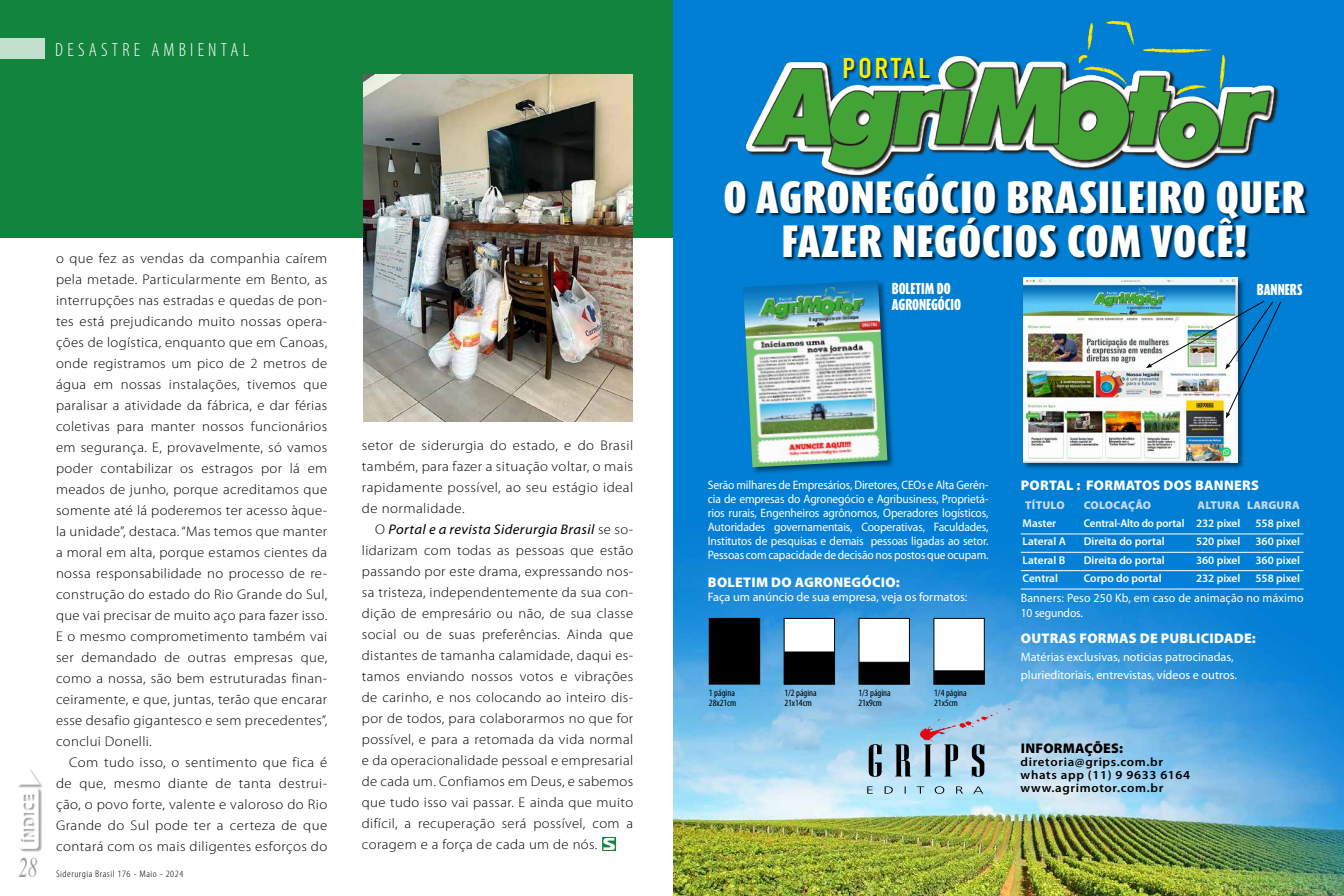
<style>
.page{position:relative;width:1344px;height:896px;background:#fff}
.page>*{position:absolute;margin:0;border:0;box-sizing:border-box;transform-origin:0 0}
.t1{font:900 37.62px/43.8px "Dax Compact Pro";letter-spacing:.02em;color:#fff;text-align:center;scale:1.17 1}
.t2{font:700 28.18px "DIN Condensed";letter-spacing:.1em;color:#ffed00;scale:1.11 1}
.t3{font:italic 28px "Times";color:#9d9d9c;scale:.65 1}
.t4{font:300 condensed 19.25px "Myriad Pro";letter-spacing:.22em;color:#fff}
.t5{font:300 14px/21px "Myriad Pro";letter-spacing:.025em;color:#000;text-align:justify;scale:1.05 1}
.t6{font:300 14px/21px "Myriad Pro";letter-spacing:.025em;color:#000;text-align:justify;scale:1.06 1}
.t7{font:900 14px "Myriad Pro";letter-spacing:.02em;color:#fff}
.t8{font:900 14px "Myriad Pro";letter-spacing:.02em;color:#000}
.t9{font:900 13.12px "Dax Compact Pro";color:#fff}
.t10{font:12.25px/14px "Myriad Pro";color:#fff;text-align:justify;scale:.94 1}
.t11{font:12.25px/14.9px "Myriad Pro";color:#fff}
.t12{font:600 12.25px/13.1px "Myriad Pro";letter-spacing:.05em;color:#000;scale:1.06 1}
.t13{font:600 11.38px "Myriad Pro";color:#fff}
.t14{font:900 11.38px "Myriad Pro";letter-spacing:.02em;color:#c7daf1}
.t15{font:600 11.38px "Myriad Pro";color:#fff;scale:.96 1}
.t16{font:condensed 9.62px/10.5px "Myriad Pro";color:#000}
.t17{font:300 condensed 9.62px "Myriad Pro";letter-spacing:.05em;color:#000;scale:1.15 1}
.s1{font-weight:400;font-style:italic}
</style>
<div class="page">
<div style="left:0;top:0;width:1344px;height:238px;background:#12843d"></div>
<div style="left:0;top:38px;width:45px;height:21px;background:#c3dfcd"></div>
<svg style="left:602px;top:837px;width:14px;height:14px"></svg>
<img style="left:364px;top:75px;width:269px;height:347px">
<img style="left:673px;top:0;width:671px;height:896px">
<hr style="left:1021px;top:533px;width:283px;height:1px;background:#fff">
<hr style="left:1021px;top:552px;width:283px;height:1px;background:#fff">
<hr style="left:1021px;top:570px;width:283px;height:1px;background:#fff">
<hr style="left:1021px;top:589px;width:283px;height:1px;background:#fff">
<div style="left:859px;top:618px;width:51px;height:66px;background:#fff;border:1px solid #000203"></div>
<div style="left:859px;top:662px;width:50px;height:22px;background:#000;border:1px solid #000203"></div>
<div style="left:934px;top:618px;width:51px;height:66px;background:#fff;border:1px solid #000203"></div>
<div style="left:934px;top:671px;width:50px;height:13px;background:#000"></div>
<div style="left:784px;top:618px;width:51px;height:66px;background:#fff;border:1px solid #000203"></div>
<div style="left:784px;top:652px;width:51px;height:32px;background:#000"></div>
<div style="left:709px;top:618px;width:51px;height:66px;background:#000"></div>
<svg style="left:867px;top:786px;width:116px;height:8px"></svg>
<svg style="left:869px;top:744px;width:13px;height:33px"></svg>
<svg style="left:895px;top:744px;width:16px;height:32px"></svg>
<svg style="left:919px;top:704px;width:91px;height:73px;background:#97b7cf"></svg>
<div style="left:1022px;top:276px;width:224px;height:194px;background:#000;opacity:.52"></div>
<img style="left:1023px;top:277px;width:214px;height:185px">
<img style="left:746px;top:20px;width:534px;height:153px">
<div style="left:724px;top:173px;width:586px;height:89px;background:#000;opacity:.75"></div>
<div style="left:742px;top:279px;width:153px;height:196px;background:#000;opacity:.48"></div>
<img style="left:743px;top:280px;width:144px;height:187px">
<img style="left:1146px;top:300px;width:136px;height:118px">
<div style="left:18px;top:768px;width:25px;height:20px;background:#000;opacity:.35"></div>
<div style="left:19px;top:788px;width:23px;height:65px;background:#000;opacity:.35"></div>
<svg style="left:18px;top:768px;width:22px;height:81px"></svg>
<h3 class="t4" style="left:55px;top:39px;width:195px">DESASTRE AMBIENTAL</h3>
<h3 class="t3" style="left:19px;top:844px;width:29px">28</h3>
<p class="t5" style="left:56px;top:248px;width:260px">o que fez as vendas da companhia caírem pela metade. Particularmente em Bento, as interrupções nas estradas e quedas de pon&shy;tes está prejudicando muito nossas opera&shy;ções de logística, enquanto que em Canoas, onde registramos um pico de 2 metros de água em nossas instalações, tivemos que paralisar a atividade da fábrica, e dar férias coletivas para manter nossos funcionários em segurança. E, provavelmente, só vamos poder contabilizar os estragos por lá em meados de junho, porque acreditamos que somente até lá poderemos ter acesso àque&shy;la unidade”, destaca. “Mas temos que manter a moral em alta, porque estamos cientes da nossa responsabilidade no processo de re&shy;construção do estado do Rio Grande do Sul, que vai precisar de muito aço para fazer isso.<br>E o mesmo comprometimento também vai ser demandado de outras empresas que, como a nossa, são bem estruturadas finan&shy;ceiramente, e que, juntas, terão que encarar esse desafio gigantesco e sem precedentes”, conclui Donelli.</p>
<p class="t6" style="left:56px;top:752px;width:257px;text-indent:13px">Com tudo isso, o sentimento que fica é de que, mesmo diante de tanta destrui&shy;ção, o povo forte, valente e valoroso do Rio Grande do Sul pode ter a certeza de que contará com os mais diligentes esforços do</p>
<p class="t17" style="left:56px;top:869px;width:112px">Siderurgia Brasil 176 - Maio - 2024</p>
<p class="t6" style="left:362px;top:435px;width:257px">setor de siderurgia do estado, e do Brasil também, para fazer a situação voltar, o mais rapidamente possível, ao seu estágio ideal de normalidade.</p>
<p class="t5" style="left:362px;top:519px;width:260px;text-indent:13px">O <span class="s1">Portal e a revista Siderurgia Brasil</span> se so&shy;lidarizam com todas as pessoas que estão passando por este drama, expressando nos&shy;sa tristeza, independentemente da sua con&shy;dição de empresário ou não, de sua classe social ou de suas preferências. Ainda que distantes de tamanha calamidade, daqui es&shy;tamos enviando nossos votos e vibrações de carinho, e nos colocando ao inteiro dis&shy;por de todos, para colaborarmos no que for possível, e para a retomada da vida normal e da operacionalidade pessoal e empresarial de cada um. Confiamos em Deus, e sabemos que tudo isso vai passar. E ainda que muito difícil, a recuperação será possível, com a coragem e a força de cada um de nós.</p>
<h2 class="t2" style="left:843px;top:50px;width:80px">PORTAL</h2>
<h1 class="t1" style="left:723px;top:175px;width:499px">O AGRONEGÓCIO BRASILEIRO QUER<br>FAZER NEGÓCIOS COM VOCÊ!</h1>
<p class="t9" style="left:892px;top:280px;width:60px">BOLETIM DO</p>
<p class="t9" style="left:1257px;top:280px;width:47px">BANNERS</p>
<p class="t9" style="left:892px;top:296px;width:71px">AGRONEGÓCIO</p>
<p class="t10" style="left:708px;top:478px;width:300px">Serão milhares de Empresários, Diretores, CEOs e Alta Gerên&shy;cia de empresas do Agronegócio e Agribusiness, Proprietá&shy;rios rurais, Engenheiros agrônomos, Operadores logísticos, Autoridades governamentais, Cooperativas, Faculdades, Institutos de pesquisas e demais pessoas ligadas ao setor.<br>Pessoas com capacidade de decisão nos postos que ocupam.</p>
<p class="t7" style="left:708px;top:574px;width:193px">BOLETIM DO AGRONEGÓCIO:</p>
<p class="t11" style="left:708px;top:590px;width:261px">Faça um anúncio de sua empresa, veja os formatos:</p>
<p class="t16" style="left:709px;top:688px;width:29px">1 página<br>28x21cm</p>
<p class="t16" style="left:784px;top:688px;width:34px">1/2 página<br>21x14cm</p>
<p class="t16" style="left:858px;top:688px;width:34px">1/3 página<br>21x9cm</p>
<p class="t16" style="left:934px;top:688px;width:34px">1/4 página<br>21x5cm</p>
<p class="t7" style="left:1021px;top:477px;width:240px">PORTAL : FORMATOS DOS BANNERS</p>
<p class="t14" style="left:1025px;top:498px;width:41px">TÍTULO</p>
<p class="t14" style="left:1084px;top:498px;width:69px">COLOCAÇÃO</p>
<p class="t14" style="left:1198px;top:498px;width:104px">ALTURA LARGURA</p>
<p class="t13" style="left:1023px;top:517px;width:35px">Master</p>
<p class="t15" style="left:1084px;top:517px;width:165px">Central-Alto do portal 232 pixel</p>
<p class="t13" style="left:1256px;top:517px;width:46px">558 pixel</p>
<p class="t13" style="left:1023px;top:535px;width:45px">Lateral A</p>
<p class="t13" style="left:1084px;top:535px;width:82px">Direita do portal</p>
<p class="t13" style="left:1196px;top:535px;width:46px">520 pixel</p>
<p class="t13" style="left:1256px;top:535px;width:46px">360 pixel</p>
<p class="t13" style="left:1023px;top:554px;width:44px">Lateral B</p>
<p class="t13" style="left:1084px;top:554px;width:82px">Direita do portal</p>
<p class="t13" style="left:1196px;top:554px;width:46px">360 pixel</p>
<p class="t13" style="left:1256px;top:554px;width:46px">360 pixel</p>
<p class="t13" style="left:1023px;top:572px;width:37px">Central</p>
<p class="t13" style="left:1084px;top:572px;width:79px">Corpo do portal</p>
<p class="t13" style="left:1196px;top:572px;width:46px">232 pixel</p>
<p class="t13" style="left:1256px;top:572px;width:46px">558 pixel</p>
<p class="t11" style="left:1021px;top:591px;width:284px">Banners: Peso 250 Kb, em caso de animação no máximo<br>10 segundos.</p>
<p class="t7" style="left:1021px;top:630px;width:236px">OUTRAS FORMAS DE PUBLICIDADE:</p>
<p class="t11" style="left:1021px;top:648px;width:218px;line-height:18.4px">Matérias exclusivas, noticias patrocinadas, plurieditoriais, entrevistas, vídeos e outros.</p>
<p class="t8" style="left:1021px;top:740px;width:104px">INFORMAÇÕES:</p>
<p class="t12" style="left:1021px;top:756px;width:161px">diretoria@grips.com.br whats app (11) 9 9633 6164 www.agrimotor.com.br</p>
</div>
